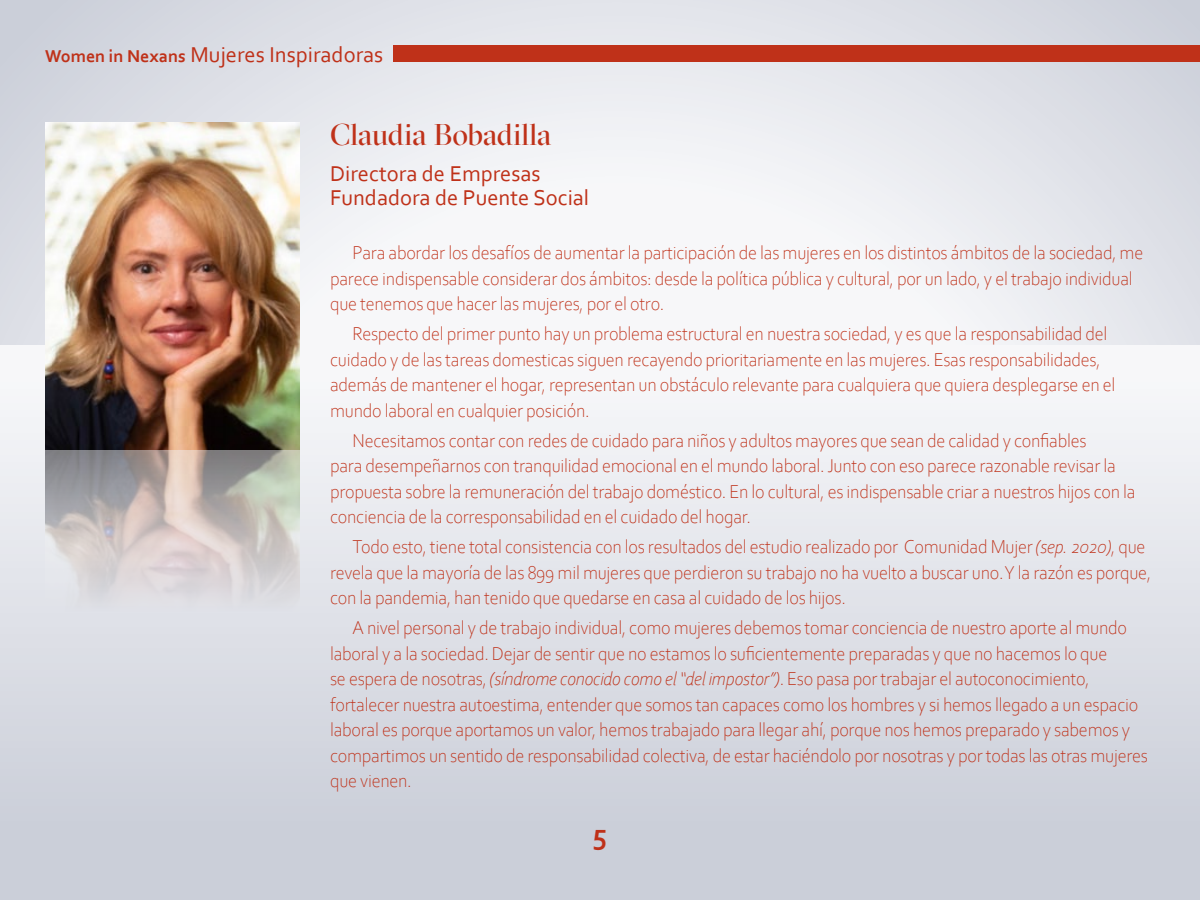
<style>
.page{position:relative;width:1200px;height:900px;background:#fff}
.page>*{position:absolute;margin:0;border:0;box-sizing:border-box;transform-origin:0 0}
.t1{font:30px "GT Sectra Display";color:#bf3119}
.t2{font:700 30px "Corbel";color:#bf3119}
.t3{font:22.5px/24px "Corbel";color:#bf3119}
.t4{font:300 19.5px/25.5px "Corbel";letter-spacing:-.015em;color:#bf3119;scale:.95 1}
.s1{font-weight:700;font-size:18px}
.s2{font-style:italic}
</style>
<div class="page">
<svg style="left:0;top:0;width:1200px;height:345px"></svg>
<div style="left:0;top:345px;width:1200px;height:555px;background:linear-gradient(to bottom,#f9f9fb,#c6cad5)"></div>
<div style="left:393px;top:45px;width:807px;height:17px;background:#bf3119"></div>
<img style="left:45px;top:122px;width:255px;height:656px">
<p class="t3" style="left:45px;top:42px;width:340px"><span class="s1">Women in Nexans</span> Mujeres Inspiradoras</p>
<h1 class="t1" style="left:330px;top:117px;width:223px">Claudia Bobadilla</h1>
<p class="t3" style="left:330px;top:161px;width:261px">Directora de Empresas<br>Fundadora de Puente Social</p>
<p class="t4" style="left:330px;top:239px;width:858px;text-indent:23px">Para abordar los desafíos de aumentar la participación de las mujeres en los distintos ámbitos de la sociedad, me parece indispensable considerar dos ámbitos: desde la política pública y cultural, por un lado, y el trabajo individual que tenemos que hacer las mujeres, por el otro.</p>
<p class="t4" style="left:330px;top:320px;width:828px;text-indent:23px">Respecto del primer punto hay un problema estructural en nuestra sociedad, y es que la responsabilidad del cuidado y de las tareas domesticas siguen recayendo prioritariamente en las mujeres. Esas responsabilidades, además de mantener el hogar, representan un obstáculo relevante para cualquiera que quiera desplegarse en el mundo laboral en cualquier posición.</p>
<p class="t4" style="left:330px;top:427px;width:849px;text-indent:23px">Necesitamos contar con redes de cuidado para niños y adultos mayores que sean de calidad y confiables<br>para desempeñarnos con tranquilidad emocional en el mundo laboral. Junto con eso parece razonable revisar la propuesta sobre la remuneración del trabajo doméstico. En lo cultural, es indispensable criar a nuestros hijos con la conciencia de la corresponsabilidad en el cuidado del hogar.</p>
<p class="t4" style="left:330px;top:533px;width:866px;text-indent:23px">Todo esto, tiene total consistencia con los resultados del estudio realizado por Comunidad Mujer <span class="s2">(sep. 2020)</span>, que revela que la mayoría de las 899 mil mujeres que perdieron su trabajo no ha vuelto a buscar uno. Y la razón es porque, con la pandemia, han tenido que quedarse en casa al cuidado de los hijos.</p>
<p class="t4" style="left:330px;top:614px;width:863px;text-indent:23px">A nivel personal y de trabajo individual, como mujeres debemos tomar conciencia de nuestro aporte al mundo laboral y a la sociedad. Dejar de sentir que no estamos lo suficientemente preparadas y que no hacemos lo que<br>se espera de nosotras, <span class="s2">(síndrome conocido como el “del impostor”)</span>. Eso pasa por trabajar el autoconocimiento, fortalecer nuestra autoestima, entender que somos tan capaces como los hombres y si hemos llegado a un espacio laboral es porque aportamos un valor, hemos trabajado para llegar ahí, porque nos hemos preparado y sabemos y compartimos un sentido de responsabilidad colectiva, de estar haciéndolo por nosotras y por todas las otras mujeres que vienen.</p>
<h1 class="t2" style="left:593px;top:816px;width:16px">5</h1>
</div>
